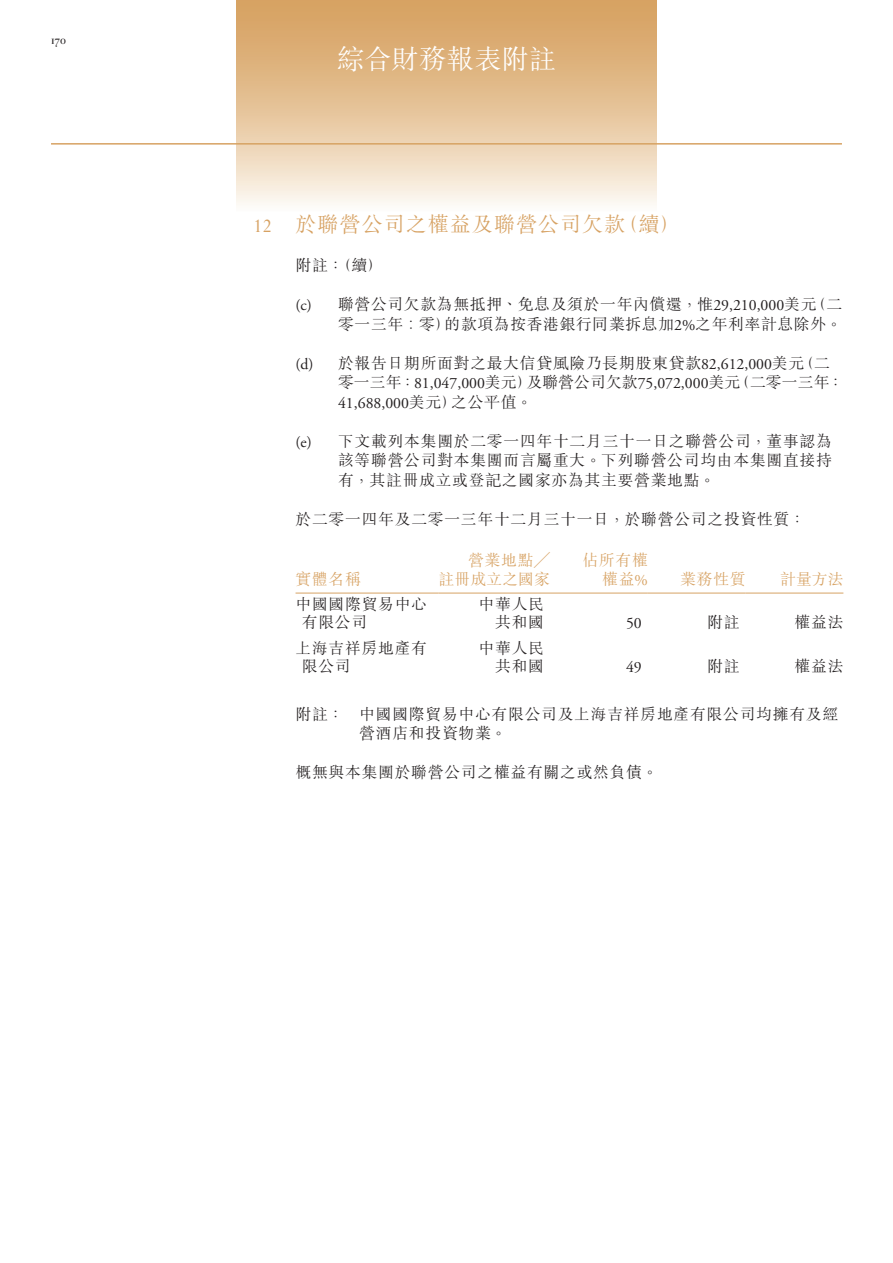
<style>
.page{position:relative;width:893px;height:1263px;background:#fff}
.page>*{position:absolute;margin:0;border:0;box-sizing:border-box;transform-origin:0 0}
.t1{font:300 27px "M Sung HK";letter-spacing:.015em;color:#fff}
.t2{font:300 21px "M Sung HK";letter-spacing:.05em;color:#d7a263}
.t3{font:300 15.75px/19.5px "M Sung HK";letter-spacing:.05em;color:#231f20}
.t4{font:15.75px "Adobe Garamond Pro";color:#231f20}
.t5{font:300 15.75px/19.5px "M Sung HK";letter-spacing:.05em;color:#d7a263;text-align:right}
.t6{font:300 15.75px/19.5px "M Sung HK";letter-spacing:.015em;color:#d7a263;text-align:right}
.t7{font:12px "Parma Petit";color:#231f20}
.s1{font-family:"Perpetua";font-weight:400}
.s2{font-family:"Adobe Garamond Pro";font-weight:400}
.s3{font-family:"M Sung HK";font-weight:300}
</style>
<div class="page">
<svg style="left:236px;top:0;width:421px;height:205px;background:#e6c49b"></svg>
<hr style="left:51px;top:143px;width:791px;height:2px;background:#d7a263">
<hr style="left:296px;top:593px;width:142px;height:1px;background:#d7a263">
<hr style="left:438px;top:593px;width:112px;height:1px;background:#d7a263">
<hr style="left:550px;top:593px;width:98px;height:1px;background:#d7a263">
<hr style="left:648px;top:593px;width:98px;height:1px;background:#d7a263">
<hr style="left:746px;top:593px;width:97px;height:1px;background:#d7a263">
<p class="t7" style="left:51px;top:34px;width:17px">170</p>
<h1 class="t1" style="left:337px;top:40px;width:220px">綜合財務報表附註</h1>
<h2 class="t2" style="left:253px;top:210px;width:429px"><span class="s1">12</span> 於聯營公司之權益及聯營公司欠款（續）</h2>
<p class="t3" style="left:296px;top:255px;width:89px">附註：（續）</p>
<p class="t3" style="left:296px;top:294px;width:548px;text-align:right"><span class="s2">(c)</span> 聯營公司欠款為無抵押、免息及須於一年內償還，惟<span class="s2">29,210,000</span>美元（二零一三年︰零）的款項為按香港銀行同業拆息加<span class="s2">2%</span>之年利率計息除外。</p>
<p class="t3" style="left:338px;top:352px;width:507px;text-indent:-43px"><span class="s2">(d)</span> 於報告日期所面對之最大信貸風險乃長期股東貸款<span class="s2">82,612,000</span>美元（二零一三年：<span class="s2">81,047,000</span>美元）及聯營公司欠款<span class="s2">75,072,000</span>美元（二零一三年：</p>
<p class="t4" style="left:338px;top:393px;width:196px">41,688,000<span class="s3">美元）之公平值。</span></p>
<p class="t3" style="left:338px;top:430px;width:495px;text-align:justify;text-indent:-43px"><span class="s2">(e)</span> 下文載列本集團於二零一四年十二月三十一日之聯營公司，董事認為該等聯營公司對本集團而言屬重大。下列聯營公司均由本集團直接持有，其註冊成立或登記之國家亦為其主要營業地點。</p>
<p class="t3" style="left:296px;top:508px;width:511px">於二零一四年及二零一三年十二月三十一日，於聯營公司之投資性質：</p>
<p class="t5" style="left:296px;top:569px;width:67px">實體名稱</p>
<p class="t6" style="left:438px;top:549px;width:113px">營業地點╱<br>註冊成立之國家</p>
<p class="t5" style="left:582px;top:549px;width:67px">佔所有權權益<span class="s2">%</span></p>
<p class="t5" style="left:680px;top:569px;width:67px">業務性質</p>
<p class="t5" style="left:780px;top:569px;width:65px">計量方法</p>
<p class="t3" style="left:302px;top:595px;width:127px;line-height:18px;text-indent:-6px">中國國際貿易中心有限公司</p>
<p class="t3" style="left:479px;top:595px;width:67px;line-height:18px;text-align:right">中華人民共和國</p>
<p class="t4" style="left:626px;top:614px;width:17px">50</p>
<p class="t3" style="left:707px;top:612px;width:34px">附註</p>
<p class="t3" style="left:795px;top:612px;width:50px">權益法</p>
<p class="t3" style="left:302px;top:638px;width:127px;line-height:18px;text-indent:-6px">上海吉祥房地產有限公司</p>
<p class="t3" style="left:479px;top:638px;width:67px;line-height:18px;text-align:right">中華人民共和國</p>
<p class="t4" style="left:626px;top:657px;width:17px">49</p>
<p class="t3" style="left:707px;top:655px;width:34px">附註</p>
<p class="t3" style="left:795px;top:655px;width:50px">權益法</p>
<p class="t3" style="left:359px;top:703px;width:480px;text-indent:-64px">附註： 中國國際貿易中心有限公司及上海吉祥房地產有限公司均擁有及經營酒店和投資物業。</p>
<p class="t3" style="left:296px;top:762px;width:364px">概無與本集團於聯營公司之權益有關之或然負債。</p>
</div>
